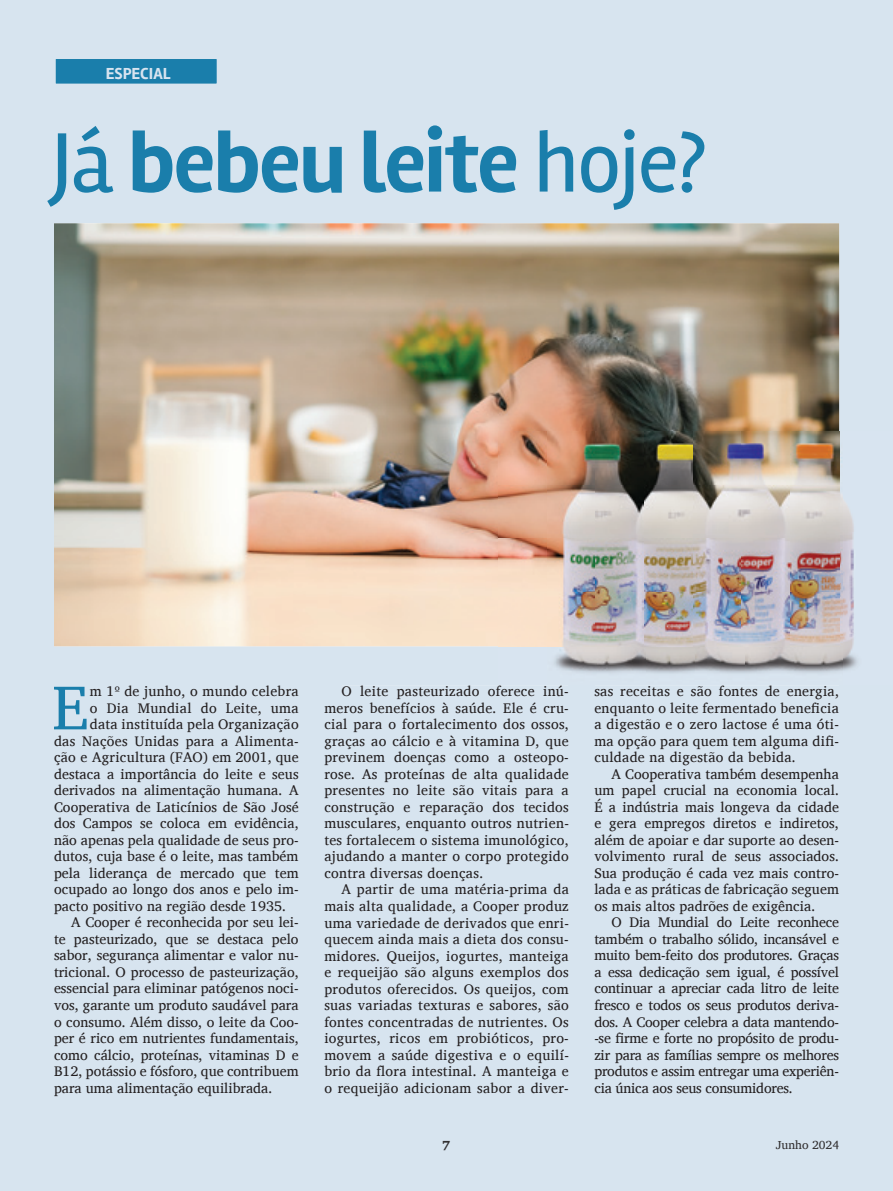
<style>
.page{position:relative;width:893px;height:1191px;background:#d7e4ef}
.page>*{position:absolute;margin:0;border:0;box-sizing:border-box;transform-origin:0 0}
.t1{font:700 87.15px "Rambla";letter-spacing:-.02em;color:#1a7eab}
.t2{font:63.45px "Charis SIL";color:#1a7eab}
.t3{font:700 16.5px "Rambla";color:#fff}
.t4{font:14.25px/16.5px "Charis SIL";letter-spacing:.005em;color:#231f20;text-align:justify}
.t5{font:700 13.5px "Charis SIL";color:#312f30}
.t6{font:12px "Charis SIL";color:#312f30}
.s1{font-weight:400}
</style>
<div class="page">
<div style="left:56px;top:59px;width:160px;height:24px;background:#1a7eab"></div>
<div style="left:107px;top:68px;width:63px;height:11px;background:#1a7eab"></div>
<div style="left:342px;top:686px;width:226px;height:13px;background:#d7e4ef"></div>
<div style="left:595px;top:686px;width:244px;height:13px;background:#d7e4ef"></div>
<img style="left:54px;top:223px;width:785px;height:423px">
<img style="left:839px;top:432px;width:54px;height:202px">
<img style="left:499px;top:646px;width:295px;height:39px">
<img style="left:794px;top:634px;width:99px;height:51px">
<img style="left:499px;top:432px;width:340px;height:214px">
<p class="t3" style="left:106px;top:64px;width:66px">ESPECIAL</p>
<h1 class="t1" style="left:51px;top:111px;width:657px"><span class="s1">Já</span> bebeu leite <span class="s1">hoje?</span></h1>
<h2 class="t2" style="left:52px;top:670px;width:38px">E</h2>
<p class="t4" style="left:90px;top:683px;width:210px">m 1º de junho, o mundo celebra</p>
<p class="t4" style="left:90px;top:699px;width:210px">o Dia Mundial do Leite, uma</p>
<p class="t4" style="left:90px;top:716px;width:210px">data instituída pela Organização</p>
<p class="t4" style="left:54px;top:732px;width:246px">das Nações Unidas para a Alimenta-</p>
<p class="t4" style="left:54px;top:749px;width:246px">ção e Agricultura (FAO) em 2001, que</p>
<p class="t4" style="left:54px;top:765px;width:246px">destaca a importância do leite e seus</p>
<p class="t4" style="left:54px;top:782px;width:246px">derivados na alimentação humana. A</p>
<p class="t4" style="left:54px;top:798px;width:246px">Cooperativa de Laticínios de São José</p>
<p class="t4" style="left:54px;top:815px;width:246px">dos Campos se coloca em evidência,</p>
<p class="t4" style="left:54px;top:831px;width:246px">não apenas pela qualidade de seus pro-</p>
<p class="t4" style="left:54px;top:848px;width:246px">dutos, cuja base é o leite, mas também</p>
<p class="t4" style="left:54px;top:864px;width:246px">pela liderança de mercado que tem</p>
<p class="t4" style="left:54px;top:881px;width:246px">ocupado ao longo dos anos e pelo im-</p>
<p class="t4" style="left:54px;top:897px;width:234px">pacto positivo na região desde 1935.</p>
<p class="t4" style="left:71px;top:914px;width:229px">A Cooper é reconhecida por seu lei-</p>
<p class="t4" style="left:54px;top:930px;width:246px">te pasteurizado, que se destaca pelo</p>
<p class="t4" style="left:54px;top:947px;width:246px">sabor, segurança alimentar e valor nu-</p>
<p class="t4" style="left:54px;top:963px;width:246px">tricional. O processo de pasteurização,</p>
<p class="t4" style="left:54px;top:980px;width:246px">essencial para eliminar patógenos noci-</p>
<p class="t4" style="left:54px;top:996px;width:246px">vos, garante um produto saudável para</p>
<p class="t4" style="left:54px;top:1013px;width:246px">o consumo. Além disso, o leite da Coo-</p>
<p class="t4" style="left:54px;top:1029px;width:246px">per é rico em nutrientes fundamentais,</p>
<p class="t4" style="left:54px;top:1046px;width:246px">como cálcio, proteínas, vitaminas D e</p>
<p class="t4" style="left:54px;top:1062px;width:246px">B12, potássio e fósforo, que contribuem</p>
<p class="t4" style="left:54px;top:1079px;width:220px">para uma alimentação equilibrada.</p>
<p class="t4" style="left:324px;top:683px;width:246px;text-indent:17px">O leite pasteurizado oferece inú&shy;meros benefícios à saúde. Ele é cru&shy;cial para o fortalecimento dos ossos, graças ao cálcio e à vitamina D, que previnem doenças como a osteopo&shy;rose. As proteínas de alta qualidade presentes no leite são vitais para a construção e reparação dos tecidos musculares, enquanto outros nutrien&shy;tes fortalecem o sistema imunológico, ajudando a manter o corpo protegido contra diversas doenças.</p>
<p class="t4" style="left:324px;top:881px;width:246px;text-indent:17px">A partir de uma matéria-prima da mais alta qualidade, a Cooper produz uma variedade de derivados que enri&shy;quecem ainda mais a dieta dos consu&shy;midores. Queijos, iogurtes, manteiga e requeijão são alguns exemplos dos produtos oferecidos. Os queijos, com suas variadas texturas e sabores, são fontes concentradas de nutrientes. Os iogurtes, ricos em probióticos, pro&shy;movem a saúde digestiva e o equilí&shy;brio da flora intestinal. A manteiga e o requeijão adicionam sabor a diver-</p>
<p class="t4" style="left:594px;top:683px;width:246px">sas receitas e são fontes de energia, enquanto o leite fermentado beneficia a digestão e o zero lactose é uma óti&shy;ma opção para quem tem alguma difi&shy;culdade na digestão da bebida.</p>
<p class="t4" style="left:594px;top:765px;width:246px;text-indent:17px">A Cooperativa também desempenha um papel crucial na economia local.<br>É a indústria mais longeva da cidade e gera empregos diretos e indiretos, além de apoiar e dar suporte ao desen&shy;volvimento rural de seus associados.<br>Sua produção é cada vez mais contro&shy;lada e as práticas de fabricação seguem os mais altos padrões de exigência.</p>
<p class="t4" style="left:594px;top:914px;width:246px;text-indent:17px">O Dia Mundial do Leite reconhece também o trabalho sólido, incansável e muito bem-feito dos produtores. Graças a essa dedicação sem igual, é possível continuar a apreciar cada litro de leite fresco e todos os seus produtos deriva&shy;dos. A Cooper celebra a data mantendo--se firme e forte no propósito de produ&shy;zir para as famílias sempre os melhores produtos e assim entregar uma experiên&shy;cia única aos seus consumidores.</p>
<p class="t5" style="left:442px;top:1137px;width:9px">7</p>
<p class="t6" style="left:776px;top:1138px;width:65px">Junho 2024</p>
</div>
